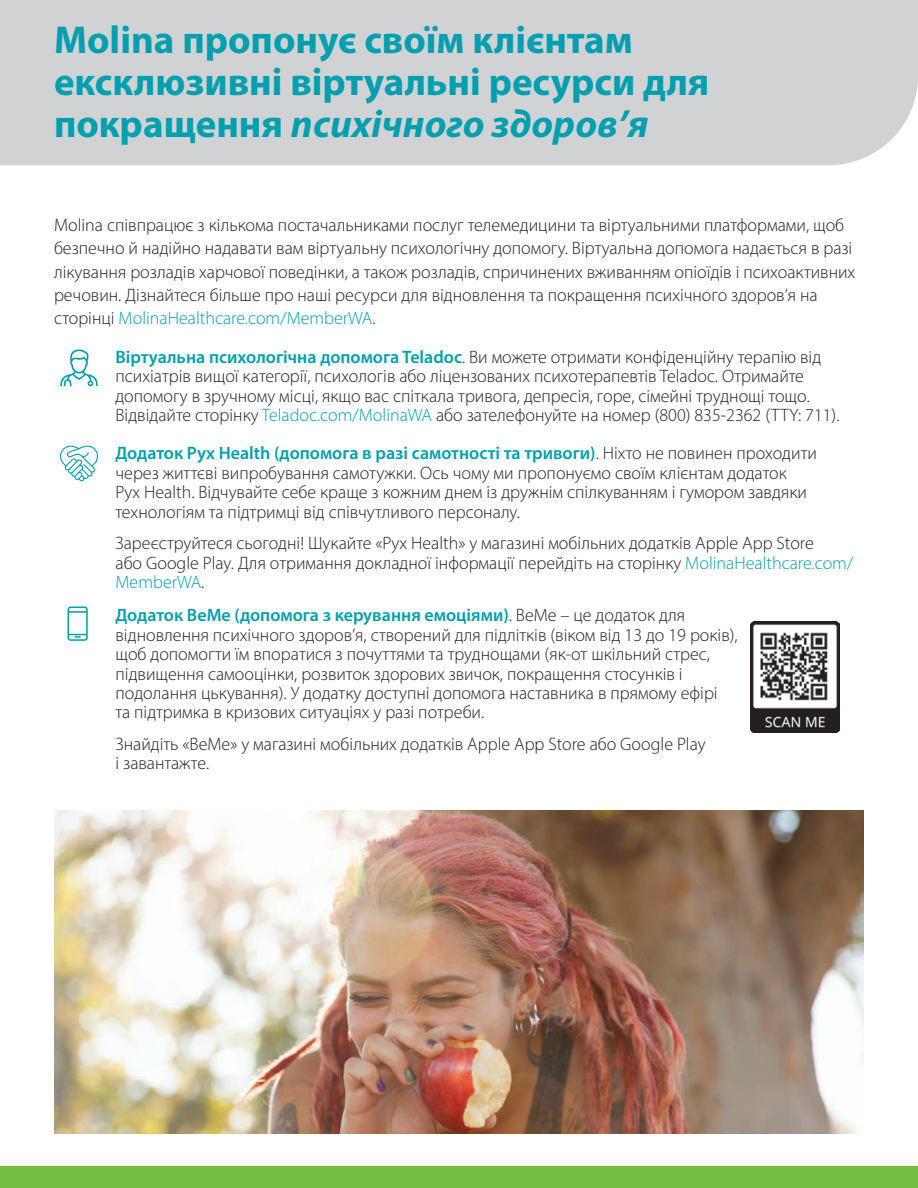
<style>
.page{position:relative;width:918px;height:1188px;background:#fff}
.page>*{position:absolute;margin:0;border:0;box-sizing:border-box;transform-origin:0 0}
.t1{font:700 39px/42px "Myriad Pro";color:#00a0b0}
.t2{font:300 18px/19.5px "Myriad Pro";color:#231f20}
.t3{font:600 18px "Myriad Pro";color:#00a0b0}
.s1{font-style:italic}
.s2{color:#00a0b0}
.s3{font-weight:600;color:#00a0b0}
.s4{font-weight:300;color:#231f20}
</style>
<div class="page">
<div style="left:0;top:1166px;width:918px;height:22px;background:#75bd43"></div>
<div style="left:0;top:0;width:918px;height:165px;background:#d1d2d4"></div>
<img style="left:750px;top:621px;width:90px;height:111px">
<svg style="left:60px;top:350px;width:38px;height:35px"></svg>
<svg style="left:60px;top:446px;width:38px;height:35px"></svg>
<svg style="left:68px;top:607px;width:20px;height:34px"></svg>
<img style="left:54px;top:810px;width:810px;height:324px">
<h2 class="t1" style="left:54px;top:18px;width:657px">Molina пропонує своїм клієнтам ексклюзивні віртуальні ресурси для покращення <span class="s1">психічного здоров’я</span></h2>
<p class="t2" style="left:54px;top:213px;width:803px;line-height:23.2px">Molina співпрацює з кількома постачальниками послуг телемедицини та віртуальними платформами, щоб безпечно й надійно надавати вам віртуальну психологічну допомогу. Віртуальна допомога надається в разі лікування розладів харчової поведінки, а також розладів, спричинених вживанням опіоїдів і психоактивних речовин. Дізнайтеся більше про наші ресурси для відновлення та покращення психічного здоров’я на сторінці <span class="s2">MolinaHealthcare.com/MemberWA</span>.</p>
<h3 class="t2" style="left:116px;top:347px;width:707px"><span class="s3">Віртуальна психологічна допомога Teladoc</span>. Ви можете отримати конфіденційну терапію від</h3>
<p class="t2" style="left:116px;top:367px;width:726px">психіатрів вищої категорії, психологів або ліцензованих психотерапевтів Teladoc. Отримайте допомогу в зручному місці, якщо вас спіткала тривога, депресія, горе, сімейні труднощі тощо.<br>Відвідайте сторінку <span class="s2">Teladoc.com/MolinaWA</span> або зателефонуйте на номер (800) 835-2362 (TTY: 711).</p>
<h3 class="t3" style="left:116px;top:442px;width:703px">Додаток Pyx Health (допомога в разі самотності та тривоги)<span class="s4">. Ніхто не повинен проходити</span></h3>
<p class="t2" style="left:116px;top:463px;width:693px">через життєві випробування самотужки. Ось чому ми пропонуємо своїм клієнтам додаток<br>Pyx Health. Відчувайте себе краще з кожним днем із дружнім спілкуванням і гумором завдяки технологіям та підтримці від співчутливого персоналу.</p>
<p class="t2" style="left:116px;top:533px;width:739px">Зареєструйтеся сьогодні! Шукайте «Pyx Health» у магазині мобільних додатків Apple App Store<br>або Google Play. Для отримання докладної інформації перейдіть на сторінку <span class="s2">MolinaHealthcare.com/<br>MemberWA</span>.</p>
<h3 class="t3" style="left:116px;top:604px;width:571px">Додаток BeMe (допомога з керування емоціями)<span class="s4">. BeMe – це додаток для</span></h3>
<p class="t2" style="left:116px;top:625px;width:624px">відновлення психічного здоров’я, створений для підлітків (віком від 13 до 19 років), щоб допомогти їм впоратися з почуттями та труднощами (як-от шкільний стрес, підвищення самооцінки, розвиток здорових звичок, покращення стосунків і подолання цькування). У додатку доступні допомога наставника в прямому ефірі<br>та підтримка в кризових ситуаціях у разі потреби.</p>
<p class="t2" style="left:116px;top:734px;width:592px">Знайдіть «BeMe» у магазині мобільних додатків Apple App Store або Google Play і завантажте.</p>
</div>
